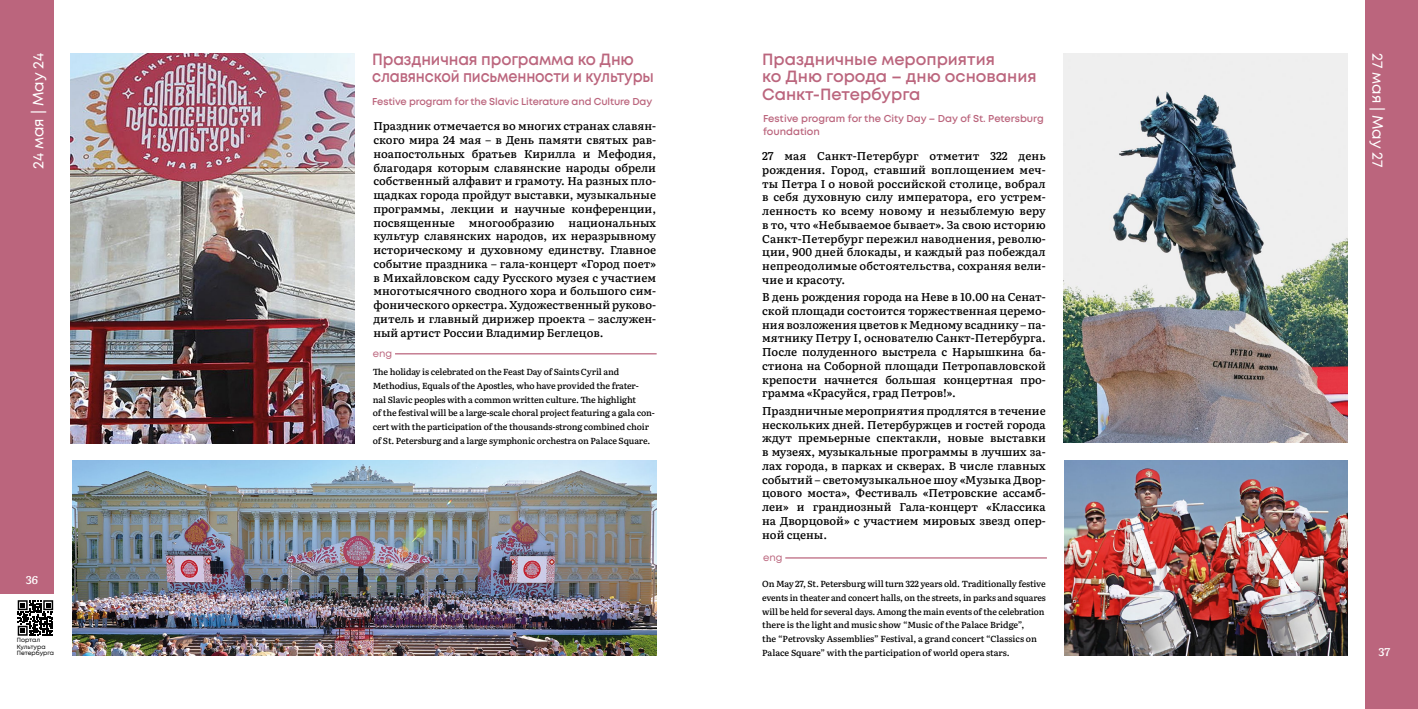
<style>
.page{position:relative;width:1418px;height:709px;background:#fff}
.page>*{position:absolute;margin:0;border:0;box-sizing:border-box;transform-origin:0 0}
.Название_Русский_Вес{font:600 16.25px/17.5px "Mont";letter-spacing:-.01em;color:#bb657d}
.Название_Русский_Вес-2{font:600 16.25px/17.5px "Mont";letter-spacing:-.01em;color:#bb657d;scale:.95 1}
.Месяц_Весна{font:15px "Mont";color:#fff}
.Текст_Русский{font:500 11.25px/13.8px "Literata";color:#000;text-align:justify}
.t1{font:500 11.25px "Literata";color:#fff}
.Название_Английский{font:600 10px/12.5px "Mont";letter-spacing:-.01em;color:#bb657d}
.eng_зима{font:10px "Mont";color:#bb657d}
.Текст_Английский{font:500 8.75px/13.8px "Literata";letter-spacing:-.01em;color:#000}
.t2{font:6px/6.2px "Mont";letter-spacing:-.01em;color:#000}
</style>
<div class="page">
<svg style="left:18px;top:600px;width:35px;height:35px"></svg>
<div style="left:1365px;top:0;width:52px;height:709px;background:#bb657d"></div>
<div style="left:0;top:0;width:53px;height:594px;background:#bb657d"></div>
<hr style="left:395px;top:353px;width:261px;height:1px;background:#bb657d">
<hr style="left:785px;top:557px;width:261px;height:1px;background:#bb657d">
<img style="left:1064px;top:461px;width:282px;height:195px">
<img style="left:1063px;top:53px;width:283px;height:389px">
<img style="left:71px;top:53px;width:283px;height:390px">
<img style="left:72px;top:461px;width:584px;height:195px">
<p class="Месяц_Весна" style="left:29px;top:169px;width:117px;rotate:-90deg">24 мая | May 24</p>
<p class="Название_Русский_Вес-2" style="left:372px;top:51px;width:298px">Праздничная программа ко Дню славянской письменности и культуры</p>
<p class="Название_Английский" style="left:372px;top:95px;width:281px">Festive program for the Slavic Literature and Culture Day</p>
<p class="Текст_Русский" style="left:373px;top:118px;width:284px">Праздник отмечается во многих странах славян&shy;ского мира 24 мая – в День памяти святых рав&shy;ноапостольных братьев Кирилла и Мефодия, благодаря которым славянские народы обрели собственный алфавит и грамоту. На разных пло&shy;щадках города пройдут выставки, музыкальные программы, лекции и научные конференции, посвященные</p>
<p class="Текст_Русский" style="left:469px;top:215px;width:87px">многообразию</p>
<p class="Текст_Русский" style="left:373px;top:215px;width:284px;text-indent:195px">национальных культур славянских народов, их неразрывному историческому и духовному единству. Главное событие праздника – гала-концерт «Город поет» в Михайловском саду Русского музея с участием многотысячного сводного хора и большого сим&shy;фонического оркестра. Художественный руково&shy;дитель и главный дирижер проекта – заслужен&shy;ный артист России Владимир Беглецов.</p>
<p class="eng_зима" style="left:373px;top:347px;width:21px">eng</p>
<p class="t1" style="left:26px;top:571px;width:14px">36</p>
<p class="t1" style="left:27px;top:571px;width:14px">36</p>
<p class="t2" style="left:17px;top:637px;width:39px">Портал<br>Культура<br>Петербурга</p>
<p class="Текст_Английский" style="left:373px;top:364px;width:283px">The holiday is celebrated on the Feast Day of Saints Cyril and Methodius, Equals of the Apostles, who have provided the frater-<br>nal Slavic peoples with a common written culture. The highlight<br>of the festival will be a large-scale choral project featuring a gala con&shy;cert with the participation of the thousands-strong combined choir of St. Petersburg and a large symphonic orchestra on Palace Square.</p>
<p class="Название_Русский_Вес" style="left:762px;top:51px;width:276px">Праздничные мероприятия<br>ко Дню города – дню основания<br>Санкт-Петербурга</p>
<p class="Название_Английский" style="left:763px;top:113px;width:282px">Festive program for the City Day – Day of St. Petersburg foundation</p>
<p class="Текст_Русский" style="left:762px;top:148px;width:285px">27 мая Санкт-Петербург отметит 322 день рождения. Город, ставший воплощением меч&shy;ты Петра I о новой российской столице, вобрал в себя духовную силу императора, его устрем&shy;ленность ко всему новому и незыблемую веру в то, что «Небываемое бывает». За свою историю Санкт-Петербург пережил наводнения, револю&shy;ции, 900 дней блокады, и каждый раз побеждал непреодолимые обстоятельства, сохраняя вели&shy;чие и красоту.</p>
<p class="Текст_Русский" style="left:762px;top:289px;width:285px">В день рождения города на Неве в 10.00 на Сенат&shy;ской площади состоится торжественная церемо&shy;ния возложения цветов к Медному всаднику – па&shy;мятнику Петру I, основателю Санкт-Петербурга.<br>После полуденного выстрела с Нарышкина ба&shy;стиона на Соборной площади Петропавловской крепости начнется большая концертная про&shy;грамма «Красуйся, град Петров!».</p>
<p class="Текст_Русский" style="left:762px;top:403px;width:285px">Праздничные мероприятия продлятся в течение нескольких дней. Петербуржцев и гостей города ждут премьерные спектакли, новые выставки в музеях, музыкальные программы в лучших за&shy;лах города, в парках и скверах. В числе главных событий – светомузыкальное шоу «Музыка Двор&shy;цового моста», Фестиваль «Петровские ассамб&shy;леи» и грандиозный Гала-концерт «Классика на Дворцовой» с участием мировых звезд опер&shy;ной сцены.</p>
<p class="Текст_Английский" style="left:762px;top:576px;width:285px">On May 27, St. Petersburg will turn 322 years old. Traditionally festive events in theater and concert halls, on the streets, in parks and squares will be held for several days. Among the main events of the celebration there is the light and music show “Music of the Palace Bridge”,<br>the “Petrovsky Assemblies” Festival, a grand concert “Classics on Palace Square” with the participation of world opera stars.</p>
<p class="eng_зима" style="left:763px;top:551px;width:21px">eng</p>
<p class="Месяц_Весна" style="left:1387px;top:53px;width:116px;rotate:90deg">27 мая | May 27</p>
<h2 class="Месяц_Весна" style="left:1387px;top:54px;width:133px;rotate:90deg">Январь | J nuary</h2>
<p class="t1" style="left:1378px;top:643px;width:13px">37</p>
</div>
